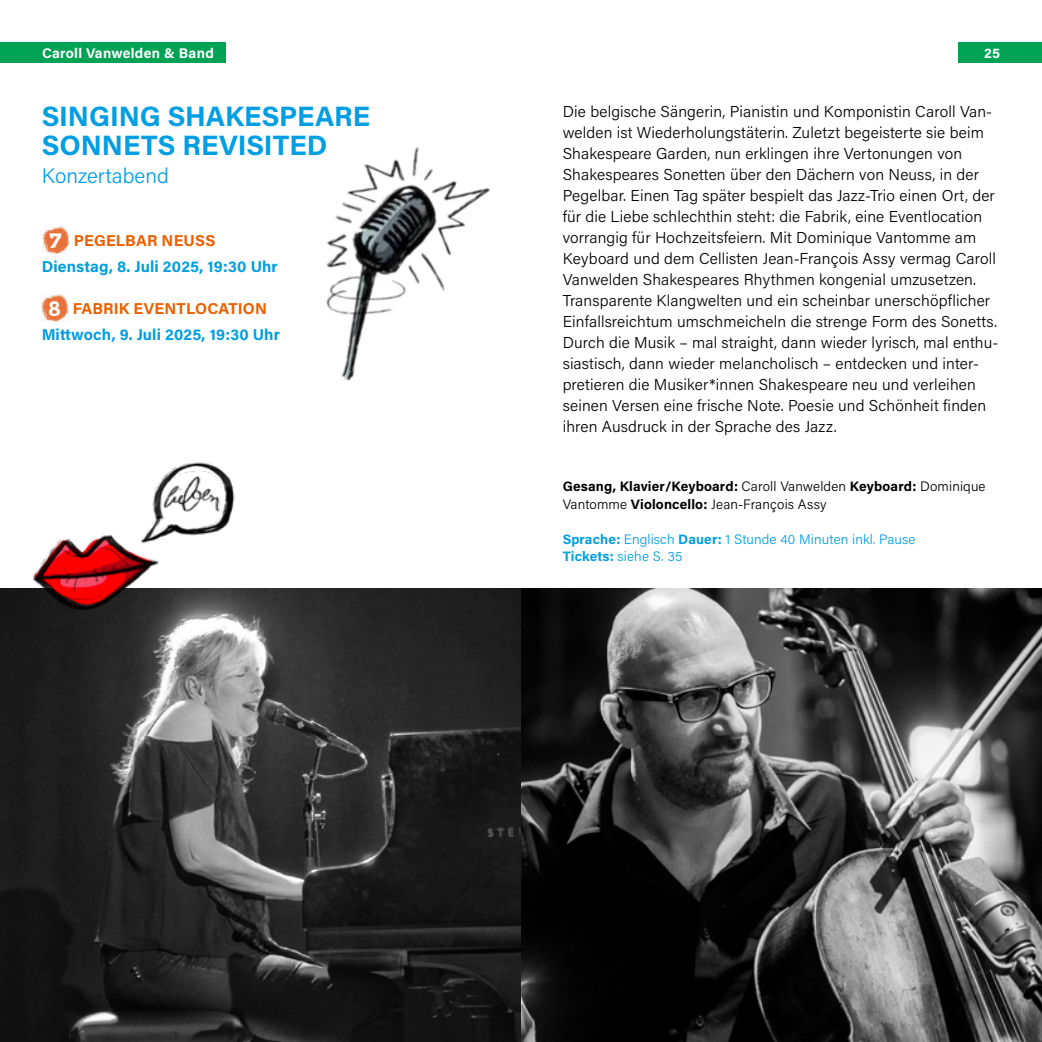
<style>
.page{position:relative;width:1042px;height:1042px;background:#fff}
.page>*{position:absolute;margin:0;border:0;box-sizing:border-box;transform-origin:0 0}
.t1{font:700 28px/29.8px "Acumin Pro";color:#009ee3}
.t2{font:300 21px "Acumin Pro";color:#009ee3}
.t3{font:300 15.75px/21px "Acumin Pro";letter-spacing:.01em;color:#000}
.t4{font:700 15.75px/25.9px "Acumin Pro";letter-spacing:.01em;color:#009ee3}
.t5{font:700 14px "Acumin Pro";letter-spacing:.02em;color:#fff}
.t6{font:300 13.65px/17.5px "Acumin Pro";letter-spacing:.01em;color:#000}
.t7{font:300 13.65px/17.5px "Acumin Pro";letter-spacing:.01em;color:#009ee3}
.s1{font-family:"Poster Cut Neue";font-weight:400;font-size:21px;color:#fff}
.s2{color:#eb6000}
.s3{font-weight:700}
</style>
<div class="page">
<img style="left:0;top:588px;width:1042px;height:454px">
<div style="left:958px;top:42px;width:84px;height:21px;background:#00a253"></div>
<div style="left:0;top:42px;width:226px;height:21px;background:#00a253"></div>
<img style="left:42px;top:226px;width:28px;height:28px">
<img style="left:42px;top:294px;width:27px;height:28px">
<img style="left:326px;top:146px;width:164px;height:235px">
<img style="left:21px;top:462px;width:238px;height:175px">
<p class="t5" style="left:42px;top:43px;width:173px">Caroll Vanwelden &amp; Band</p>
<p class="t5" style="left:984px;top:43px;width:17px">25</p>
<h1 class="t1" style="left:42px;top:100px;width:330px">SINGING SHAKESPEARE<br>SONNETS REVISITED</h1>
<h2 class="t2" style="left:42px;top:162px;width:129px">Konzertabend</h2>
<p class="t4" style="left:42px;top:227px;width:238px;text-indent:8px"><span class="s1">7</span> <span class="s2">PEGELBAR NEUSS<br></span>Dienstag, 8. Juli 2025, 19:30 Uhr</p>
<p class="t4" style="left:42px;top:295px;width:240px;text-align:center"><span class="s1">8</span> <span class="s2">FABRIK EVENTLOCATION<br></span>Mittwoch, 9. Juli 2025, 19:30 Uhr</p>
<p class="t3" style="left:563px;top:100px;width:437px">Die belgische Sängerin, Pianistin und Komponistin Caroll Van&shy;welden ist Wiederholungstäterin. Zuletzt begeisterte sie beim Shakespeare Garden, nun erklingen ihre Vertonungen von Shakespeares Sonetten über den Dächern von Neuss, in der Pegelbar. Einen Tag später bespielt das Jazz-Trio einen Ort, der für die Liebe schlechthin steht: die Fabrik, eine Eventlocation vorrangig für Hochzeitsfeiern. Mit Dominique Vantomme am Keyboard und dem Cellisten Jean-François Assy vermag Caroll Vanwelden Shakespeares Rhythmen kongenial umzusetzen.<br>Transparente Klangwelten und ein scheinbar unerschöpflicher Einfallsreichtum umschmeicheln die strenge Form des Sonetts.<br>Durch die Musik – mal straight, dann wieder lyrisch, mal enthu&shy;siastisch, dann wieder melancholisch – entdecken und inter&shy;pretieren die Musiker*innen Shakespeare neu und verleihen seinen Versen eine frische Note. Poesie und Schönheit finden ihren Ausdruck in der Sprache des Jazz.</p>
<p class="t6" style="left:563px;top:477px;width:424px"><span class="s3">Gesang, Klavier/Keyboard:</span> Caroll Vanwelden <span class="s3">Keyboard:</span> Dominique<br>Vantomme <span class="s3">Violoncello:</span> Jean-François Assy</p>
<p class="t7" style="left:563px;top:530px;width:354px"><span class="s3">Sprache:</span> Englisch <span class="s3">Dauer:</span> 1 Stunde 40 Minuten inkl. Pause<br><span class="s3">Tickets:</span> siehe S. 35</p>
</div>
